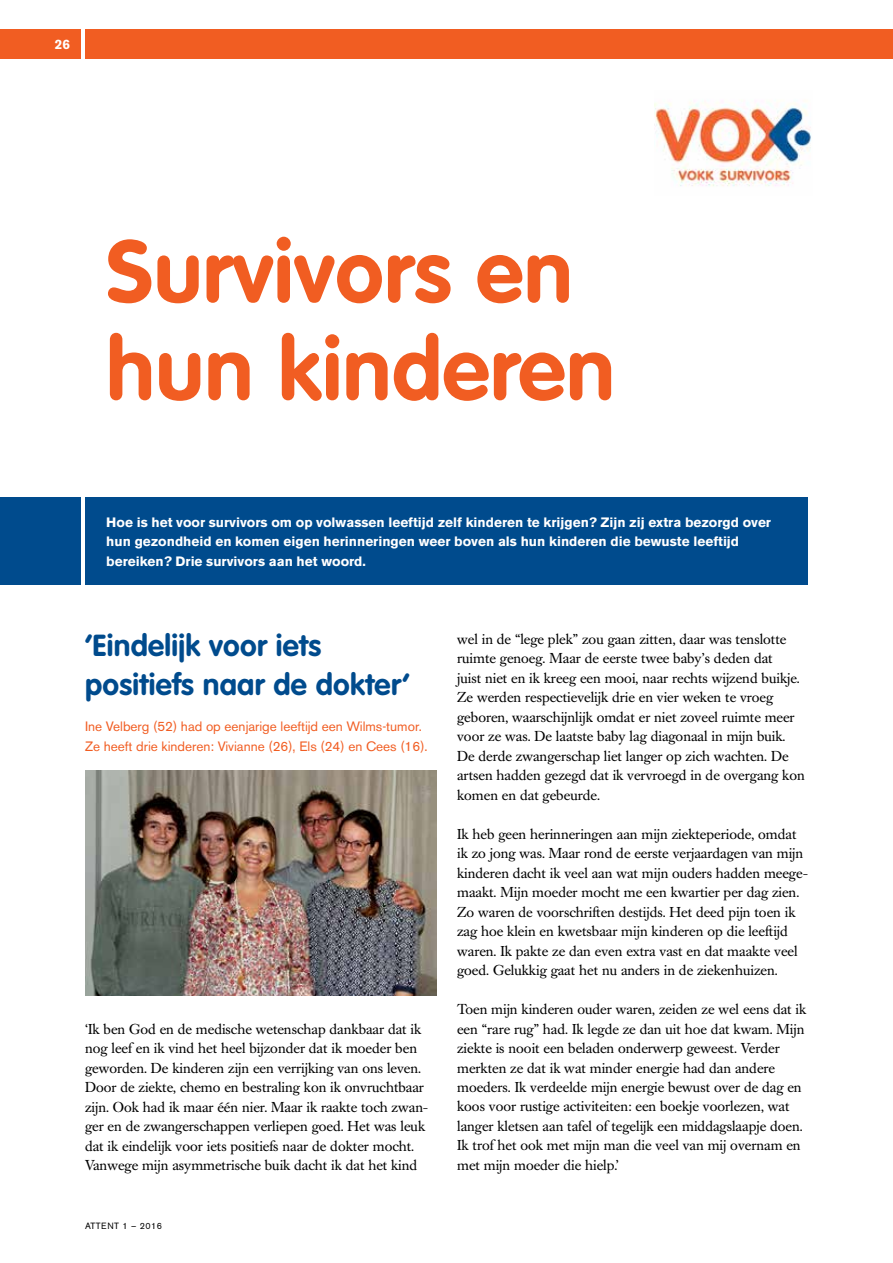
<style>
.page{position:relative;width:893px;height:1263px;background:#fff}
.page>*{position:absolute;margin:0;border:0;box-sizing:border-box;transform-origin:0 0}
.t1{font:700 87px/97.5px "VAG Rounded";letter-spacing:.01em;color:#f15d22}
.t2{font:700 30px/39px "VAG Rounded";letter-spacing:.01em;color:#004b8d}
.t3{font:14.25px/19.5px "Caslon Book BE";color:#000}
.t4{font:700 13.5px/19.5px "Akzidenz Grotesk BE";color:#fff}
.t5{font:13.5px/19.5px "Akzidenz Grotesk BE";color:#f15d22}
.t6{font:9px "Akzidenz Grotesk BE";letter-spacing:.05em;color:#000}
</style>
<div class="page">
<div style="left:85px;top:497px;width:723px;height:88px;background:#004b8d"></div>
<div style="left:0;top:497px;width:81px;height:88px;background:#004b8d"></div>
<div style="left:0;top:29px;width:81px;height:29px;background:#f15d22"></div>
<div style="left:85px;top:29px;width:808px;height:29px;background:#f15d22"></div>
<img style="left:655px;top:100px;width:156px;height:86px">
<img style="left:85px;top:771px;width:351px;height:224px">
<p class="t4" style="left:55px;top:34px;width:17px">26</p>
<h1 class="t1" style="left:106px;top:222px;width:510px">Survivors en hun kinderen</h1>
<p class="t4" style="left:106px;top:512px;width:666px">Hoe is het voor survivors om op volwassen leeftijd zelf kinderen te krijgen? Zijn zij extra bezorgd over hun gezondheid en komen eigen herinneringen weer boven als hun kinderen die bewuste leeftijd bereiken? Drie survivors aan het woord.</p>
<h2 class="t2" style="left:85px;top:626px;width:326px">‘Eindelijk voor iets positiefs naar de dokter’</h2>
<p class="t5" style="left:85px;top:717px;width:344px">Ine Velberg (52) had op eenjarige leeftijd een Wilms-tumor.<br>Ze heeft drie kinderen: Vivianne (26), Els (24) en Cees (16).</p>
<p class="t3" style="left:85px;top:1019px;width:344px">‘Ik ben God en de medische wetenschap dankbaar dat ik nog leef en ik vind het heel bijzonder dat ik moeder ben geworden. De kinderen zijn een verrijking van ons leven.<br>Door de ziekte, chemo en bestraling kon ik onvruchtbaar zijn. Ook had ik maar één nier. Maar ik raakte toch zwan&shy;ger en de zwangerschappen verliepen goed. Het was leuk dat ik eindelijk voor iets positiefs naar de dokter mocht.<br>Vanwege mijn asymmetrische buik dacht ik dat het kind</p>
<p class="t6" style="left:85px;top:1220px;width:78px">Attent 1 – 2016</p>
<p class="t3" style="left:457px;top:629px;width:349px">wel in de “lege plek” zou gaan zitten, daar was tenslotte ruimte genoeg. Maar de eerste twee baby’s deden dat<br>juist niet en ik kreeg een mooi, naar rechts wijzend buikje.<br>Ze werden respectievelijk drie en vier weken te vroeg geboren, waarschijnlijk omdat er niet zoveel ruimte meer voor ze was. De laatste baby lag diagonaal in mijn buik.<br>De derde zwangerschap liet langer op zich wachten. De artsen hadden gezegd dat ik vervroegd in de overgang kon komen en dat gebeurde.</p>
<p class="t3" style="left:457px;top:824px;width:352px">Ik heb geen herinneringen aan mijn ziekteperiode, omdat ik zo jong was. Maar rond de eerste verjaardagen van mijn kinderen dacht ik veel aan wat mijn ouders hadden meege&shy;maakt. Mijn moeder mocht me een kwartier per dag zien.<br>Zo waren de voorschriften destijds. Het deed pijn toen ik zag hoe klein en kwetsbaar mijn kinderen op die leeftijd waren. Ik pakte ze dan even extra vast en dat maakte veel goed. Gelukkig gaat het nu anders in de ziekenhuizen.</p>
<p class="t3" style="left:457px;top:1000px;width:351px">Toen mijn kinderen ouder waren, zeiden ze wel eens dat ik een “rare rug” had. Ik legde ze dan uit hoe dat kwam. Mijn ziekte is nooit een beladen onderwerp geweest. Verder merkten ze dat ik wat minder energie had dan andere moeders. Ik verdeelde mijn energie bewust over de dag en koos voor rustige activiteiten: een boekje voorlezen, wat langer kletsen aan tafel of tegelijk een middagslaapje doen.<br>Ik trof het ook met mijn man die veel van mij overnam en met mijn moeder die hielp.’</p>
</div>
